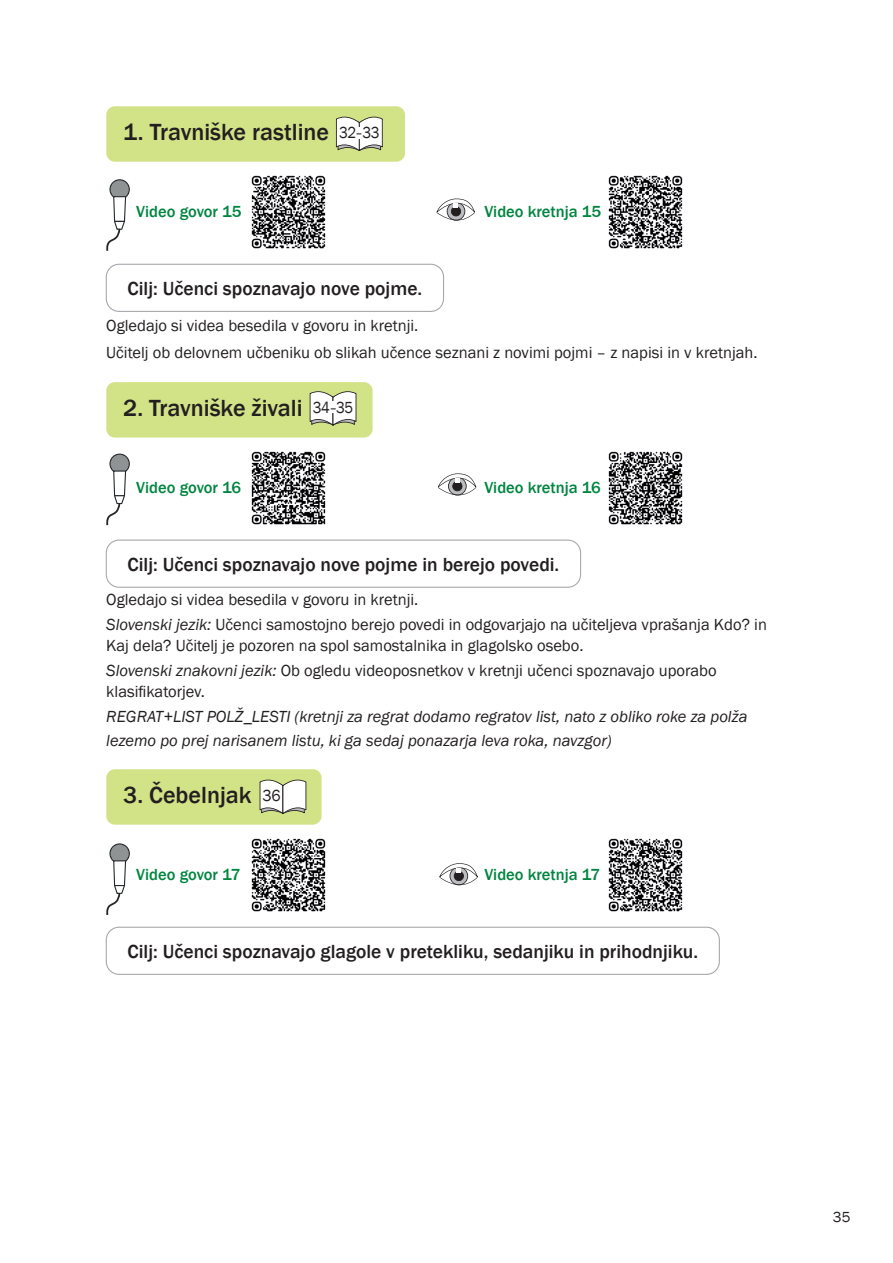
<style>
.page{position:relative;width:893px;height:1263px;background:#fff}
.page>*{position:absolute;margin:0;border:0;box-sizing:border-box;transform-origin:0 0}
.t1{font:500 24px "Franklin Gothic";color:#231f20}
.t2{font:500 19.5px "Franklin Gothic";color:#231f20}
.t3{font:16.5px/25.2px "Franklin Gothic";color:#231f20}
.t4{font:italic 16.5px/23.2px "Franklin Gothic";color:#231f20}
.t5{font:500 16.5px "Franklin Gothic";color:#008540}
.t6{font:16.5px "Franklin Gothic";color:#231f20;scale:.9 1}
.t7{font:16.5px "Franklin Gothic";color:#231f20;scale:.95 1}
.t8{font:15px "Franklin Gothic";color:#231f20}
.s1{color:#d2e287}
.s2{font-style:italic}
</style>
<div class="page">
<div style="left:106px;top:106px;width:299px;height:56px;background:#d2e287;border-radius:9px"></div>
<svg style="left:106px;top:264px;width:338px;height:48px"></svg>
<div style="left:106px;top:382px;width:267px;height:55px;background:#d2e287;border-radius:9px"></div>
<svg style="left:106px;top:539px;width:475px;height:49px"></svg>
<div style="left:106px;top:769px;width:216px;height:56px;background:#d2e287;border-radius:9px"></div>
<svg style="left:106px;top:927px;width:614px;height:48px"></svg>
<svg style="left:336px;top:116px;width:47px;height:35px;background:#dcddd1"></svg>
<div style="left:356px;top:127px;width:9px;height:11px;background:#fff"></div>
<svg style="left:260px;top:779px;width:46px;height:35px;background:#dedfd4"></svg>
<svg style="left:310px;top:391px;width:46px;height:35px;background:#dddfd4"></svg>
<div style="left:330px;top:401px;width:9px;height:12px;background:#fff"></div>
<svg style="left:437px;top:199px;width:38px;height:22px"></svg>
<svg style="left:438px;top:473px;width:38px;height:22px"></svg>
<svg style="left:439px;top:863px;width:39px;height:22px"></svg>
<svg style="left:106px;top:179px;width:24px;height:72px"></svg>
<svg style="left:106px;top:454px;width:24px;height:71px"></svg>
<svg style="left:106px;top:843px;width:24px;height:72px"></svg>
<img style="left:608px;top:175px;width:75px;height:74px">
<img style="left:608px;top:451px;width:75px;height:74px">
<img style="left:608px;top:838px;width:75px;height:74px">
<img style="left:251px;top:175px;width:75px;height:74px">
<img style="left:268px;top:217px;width:58px;height:1px">
<img style="left:251px;top:451px;width:75px;height:74px">
<img style="left:268px;top:493px;width:58px;height:1px">
<img style="left:251px;top:838px;width:75px;height:74px">
<img style="left:268px;top:880px;width:58px;height:1px">
<h1 class="t1" style="left:123px;top:117px;width:266px">1. Travniške rastline <span class="s1">.. ...</span></h1>
<p class="t6" style="left:339px;top:123px;width:47px">32–33</p>
<p class="t5" style="left:136px;top:201px;width:107px">Video govor 15</p>
<p class="t5" style="left:484px;top:201px;width:118px">Video kretnja 15</p>
<p class="t2" style="left:128px;top:276px;width:296px">Cilj: Učenci spoznavajo nove pojme.</p>
<p class="t3" style="left:106px;top:312px;width:653px;line-height:27.5px">Ogledajo si videa besedila v govoru in kretnji.<br>Učitelj ob delovnem učbeniku ob slikah učence seznani z novimi pojmi – z napisi in v kretnjah.</p>
<h1 class="t1" style="left:123px;top:393px;width:234px">2. Travniške živali <span class="s1">.. ...</span></h1>
<p class="t6" style="left:313px;top:397px;width:47px">34–35</p>
<p class="t5" style="left:136px;top:477px;width:106px">Video govor 16</p>
<p class="t5" style="left:484px;top:477px;width:118px">Video kretnja 16</p>
<p class="t2" style="left:128px;top:552px;width:433px">Cilj: Učenci spoznavajo nove pojme in berejo povedi.</p>
<p class="t3" style="left:106px;top:587px;width:662px">Ogledajo si videa besedila v govoru in kretnji.<br><span class="s2">Slovenski jezik:</span> Učenci samostojno berejo povedi in odgovarjajo na učiteljeva vprašanja Kdo? in</p>
<p class="t3" style="left:106px;top:633px;width:612px">Kaj dela? Učitelj je pozoren na spol samostalnika in glagolsko osebo.<br><span class="s2">Slovenski znakovni jezik:</span> Ob ogledu videoposnetkov v kretnji učenci spoznavajo uporabo</p>
<p class="t3" style="left:106px;top:679px;width:100px">klasifikatorjev.</p>
<p class="t4" style="left:106px;top:705px;width:643px">REGRAT+LIST POLŽ_LESTI (kretnji za regrat dodamo regratov list, nato z obliko roke za polža lezemo po prej narisanem listu, ki ga sedaj ponazarja leva roka, navzgor)</p>
<h1 class="t1" style="left:123px;top:780px;width:183px">3. Čebelnjak <span class="s1">.. ...</span></h1>
<p class="t7" style="left:263px;top:786px;width:21px">36</p>
<p class="t5" style="left:136px;top:864px;width:106px">Video govor 17</p>
<p class="t5" style="left:484px;top:864px;width:117px">Video kretnja 17</p>
<p class="t2" style="left:128px;top:939px;width:572px">Cilj: Učenci spoznavajo glagole v pretekliku, sedanjiku in prihodnjiku.</p>
<p class="t8" style="left:833px;top:1208px;width:19px">35</p>
</div>
